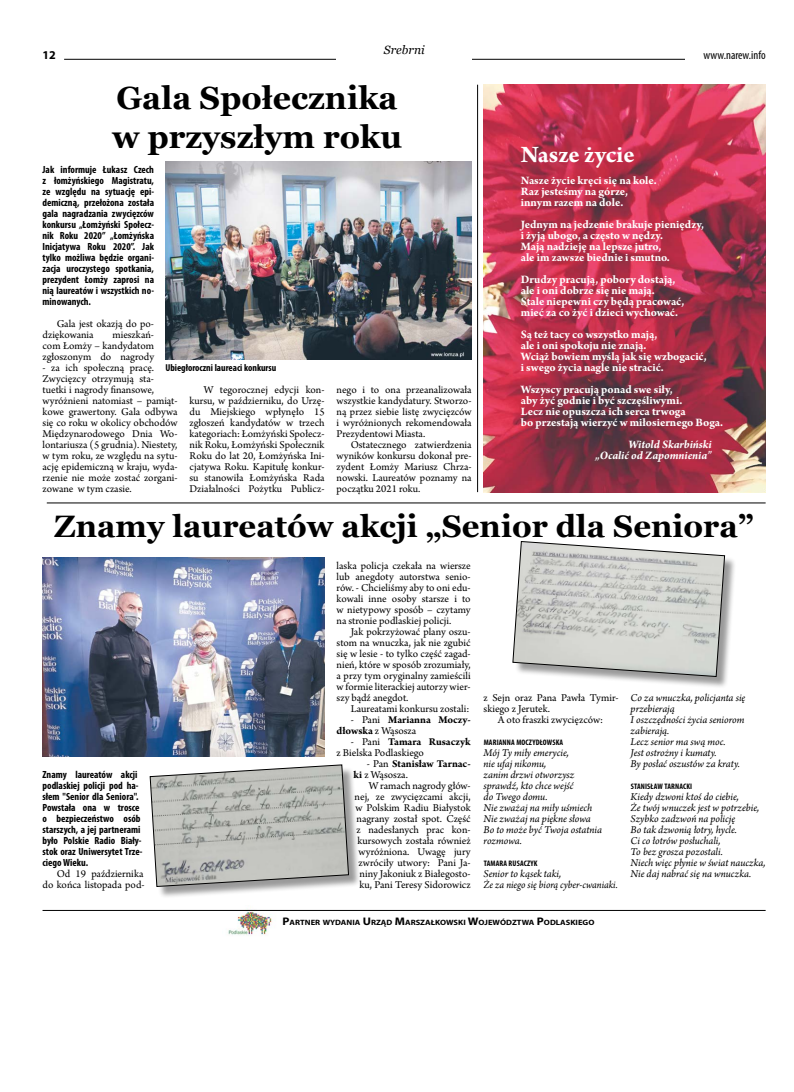
<style>
.page{position:relative;width:794px;height:1092px;background:#fff}
.page>*{position:absolute;margin:0;border:0;box-sizing:border-box;transform-origin:0 0}
.t1{font:700 32px/39px "Georgia";color:#000}
.t2{font:700 31px "Georgia";color:#000}
.t3{font:700 25px "Arno Pro";letter-spacing:-.005em;color:#fff}
.t4{font:700 12px/11px "Arno Pro";letter-spacing:-.005em;color:#fff}
.t5{font:italic 700 12px/11px "Arno Pro";letter-spacing:-.005em;color:#fff;text-align:right}
.t6{font:condensed 12px "Myriad Pro";color:#000}
.t7{font:italic 12px "Georgia";color:#000}
.t8{font:700 12px "Myriad Pro";color:#000}
.t9{font:11px/11px "Arno Pro";color:#000;text-align:justify}
.t10{font:italic 11px/11px "Arno Pro";letter-spacing:-.005em;color:#000}
.t11{font:700 11px/11px "Arno Pro";letter-spacing:-.005em;color:#000}
.t12{font:700 condensed 10.4px/11px "Myriad Pro";color:#000;text-align:justify}
.t13{font:700 condensed 10px "Myriad Pro";color:#000}
.t14{font:700 condensed 8px "Myriad Pro";letter-spacing:.02em;color:#000}
.t15{font:700 7.7px "Myriad Pro";color:#000;scale:1.1 1}
.s1{font-weight:400}
.s2{font-weight:700}
.s3{font-size:11px}
</style>
<div class="page">
<hr style="left:64px;top:59px;width:701px;height:1px;background:#000">
<div style="left:685px;top:51px;width:80px;height:18px;background:#fff"></div>
<img style="left:483px;top:85px;width:282px;height:407px">
<div style="left:336px;top:45px;width:136px;height:18px;background:#fff"></div>
<img style="left:222px;top:907px;width:56px;height:28px">
<hr style="left:43px;top:910px;width:722px;height:1px;background:#000">
<img style="left:165px;top:162px;width:307px;height:198px">
<img style="left:43px;top:558px;width:282px;height:198px">
<div style="left:152px;top:766px;width:209px;height:133px;background:#000;opacity:.4"></div>
<svg style="left:150px;top:764px;width:199px;height:122px;background:#b7b9b5"></svg>
<div style="left:514px;top:543px;width:223px;height:146px;background:#000;opacity:.4"></div>
<svg style="left:512px;top:541px;width:213px;height:136px;background:#cacbc8"></svg>
<hr style="left:47px;top:502px;width:718px;height:1px;background:#000">
<hr style="left:477px;top:85px;width:1px;height:407px;background:#000">
<p class="t7" style="left:384px;top:42px;width:42px">Srebrni</p>
<p class="t8" style="left:43px;top:48px;width:15px">12</p>
<p class="t6" style="left:703px;top:48px;width:64px">www.narew.info</p>
<h1 class="t1" style="left:112px;top:77px;width:291px">Gala Społecznika w przyszłym roku</h1>
<p class="t12" style="left:43px;top:163px;width:113px">Jak informuje Łukasz Czech z łomżyńskiego Magistratu, ze względu na sytuację epi&shy;demiczną, przełożona została gala nagradzania zwycięzców konkursu „Łomżyński Społecz&shy;nik Roku 2020” „Łomżyńska Inicjatywa Roku 2020”. Jak tylko możliwa będzie organi&shy;zacja uroczystego spotkania, prezydent Łomży zaprosi na nią laureatów i wszystkich no&shy;minowanych.</p>
<p class="t9" style="left:43px;top:318px;width:113px;text-indent:14px">Gala jest okazją do po&shy;dziękowania</p>
<p class="t9" style="left:43px;top:329px;width:113px;text-indent:70px">mieszkań&shy;com Łomży – kandydatom zgłoszonym do nagrody</p>
<p class="t9" style="left:43px;top:362px;width:136px;text-align:left">- za ich społeczną pracę.<br>Zwycięzcy otrzymują sta&shy;tuetki i nagrody finansowe, wyróżnieni natomiast – pamiąt&shy;kowe grawertony. Gala odbywa się co roku w okolicy obchodów<br>Międzynarodowego Dnia Wo&shy;lontariusza (5 grudnia). Niestety, w tym roku, ze względu na sytu&shy;ację epidemiczną w kraju, wyda&shy;rzenie nie może zostać zorgani&shy;zowane w tym czasie.</p>
<p class="t13" style="left:165px;top:361px;width:112px">Ubiegłoroczni laureaci konkursu</p>
<p class="t9" style="left:189px;top:384px;width:136px;text-indent:14px">W tegorocznej edycji kon&shy;kursu, w październiku, do Urzę&shy;du Miejskiego wpłynęło 15 zgłoszeń kandydatów w trzech kategoriach: Łomżyński Społecz&shy;nik Roku, Łomżyński Społecznik Roku do lat 20, Łomżyńska Ini&shy;cjatywa Roku. Kapitułę konkur&shy;su stanowiła Łomżyńska Rada Działalności Pożytku Publicz-</p>
<p class="t9" style="left:336px;top:384px;width:136px">nego i to ona przeanalizowała wszystkie kandydatury. Stworzo&shy;ną przez siebie listę zwycięzców i wyróżnionych rekomendowała Prezydentowi Miasta.</p>
<p class="t9" style="left:336px;top:439px;width:136px;text-indent:14px">Ostatecznego zatwierdzenia wyników konkursu dokonał pre&shy;zydent Łomży Mariusz Chrza&shy;nowski. Laureatów poznamy na początku 2021 roku.</p>
<h3 class="t3" style="left:521px;top:140px;width:115px">Nasze życie</h3>
<p class="t4" style="left:521px;top:175px;width:137px">Nasze życie kręci się na kole.<br>Raz jesteśmy na górze, innym razem na dole.</p>
<p class="t4" style="left:521px;top:219px;width:185px">Jednym na jedzenie brakuje pieniędzy, i żyją ubogo, a często w nędzy.<br>Mają nadzieję na lepsze jutro,<br>ale im zawsze biednie i smutno.</p>
<p class="t4" style="left:521px;top:274px;width:165px">Drudzy pracują, pobory dostają, ale i oni dobrze się nie mają.<br>Stale niepewni czy będą pracować, mieć za co żyć i dzieci wychować.</p>
<p class="t4" style="left:521px;top:329px;width:187px">Są też tacy co wszystko mają,<br>ale i oni spokoju nie znają.<br>Wciąż bowiem myślą jak się wzbogacić, i swego życia nagle nie stracić.</p>
<p class="t4" style="left:521px;top:384px;width:204px">Wszyscy pracują ponad swe siły,<br>aby żyć godnie i być szczęśliwymi.<br>Lecz nie opuszcza ich serca trwoga<br>bo przestają wierzyć w miłosiernego Boga.</p>
<p class="t5" style="left:595px;top:439px;width:118px">Witold Skarbiński „Ocalić od Zapomnienia”</p>
<h2 class="t2" style="left:54px;top:503px;width:701px">Znamy laureatów akcji „Senior dla Seniora”</h2>
<p class="t12" style="left:43px;top:768px;width:102px;text-align:left">Znamy laureatów akcji podlaskiej policji pod ha&shy;słem "Senior dla Seniora".<br>Powstała ona w trosce o bezpieczeństwo osób starszych, a jej partnerami było Polskie Radio Biały&shy;stok oraz Uniwersytet Trze&shy;ciego Wieku.</p>
<p class="t9" style="left:43px;top:868px;width:104px;text-align:right">Od 19 października<br>do końca listopada pod-</p>
<p class="t9" style="left:336px;top:560px;width:136px">laska policja czekała na wiersze lub anegdoty autorstwa senio&shy;rów. - Chcieliśmy aby to oni edu&shy;kowali inne osoby starsze i to w nietypowy sposób – czytamy na stronie podlaskiej policji.</p>
<p class="t9" style="left:336px;top:626px;width:136px;text-indent:14px">Jak pokrzyżować plany oszu&shy;stom na wnuczka, jak nie zgubić się w lesie - to tylko część zagad&shy;nień, które w sposób zrozumiały, a przy tym oryginalny zamieścili w formie literackiej autorzy wier&shy;szy bądź anegdot.</p>
<p class="t9" style="left:351px;top:703px;width:120px">Laureatami konkursu zostali:</p>
<p class="t11" style="left:336px;top:714px;width:136px;text-indent:14px"><span class="s1">- Pani</span> Marianna Moczy&shy;dłowska <span class="s1">z Wąsosza</span></p>
<p class="t9" style="left:336px;top:736px;width:136px;text-indent:14px">- Pani <span class="s2">Tamara Rusaczyk </span>z Bielska Podlaskiego</p>
<p class="t11" style="left:354px;top:758px;width:119px;text-indent:13px"><span class="s1">- Pan</span> Stanisław Tarnac&shy;ki <span class="s1">z Wąsosza.</span></p>
<p class="t9" style="left:355px;top:780px;width:118px;text-align:right">W ramach nagrody głów&shy;nej, ze zwycięzcami akcji, w Polskim Radiu Białystok nagrany został spot. Część z nadesłanych prac kon&shy;kursowych została również wyróżniona. Uwagę jury zwróciły utwory: Pani Ja&shy;niny Jakoniuk z Białegosto&shy;ku, Pani Teresy Sidorowicz</p>
<p class="t9" style="left:483px;top:692px;width:136px">z Sejn oraz Pana Pawła Tymir&shy;skiego z Jerutek.</p>
<p class="t9" style="left:498px;top:714px;width:107px">A oto fraszki zwycięzców:</p>
<p class="t14" style="left:484px;top:737px;width:81px">MARIANNA MOCZYDŁOWSKA</p>
<p class="t10" style="left:483px;top:747px;width:120px">Mój Ty miły emerycie,<br>nie ufaj nikomu,<br>zanim drzwi otworzysz sprawdź, kto chce wejść<br>do Twego domu.<br>Nie zważaj na miły uśmiech<br>Nie zważaj na piękne słowa<br>Bo to może być Twoja ostatnia rozmowa.</p>
<p class="t14" style="left:484px;top:858px;width:55px">TAMARA RUSACZYK</p>
<p class="t10" style="left:483px;top:868px;width:135px">Senior to kąsek taki,<br>Że za niego się biorą cyber-cwaniaki.</p>
<p class="t15" style="left:282px;top:916px;width:285px"><span class="s3">P</span>ARTNER WYDANIA <span class="s3">U</span>RZĄD <span class="s3">M</span>ARSZAŁKOWSKI <span class="s3">W</span>OJEWÓDZTWA <span class="s3">P</span>ODLASKIEGO</p>
<p class="t10" style="left:630px;top:692px;width:116px">Co za wnuczka, policjanta się przebierają<br>I oszczędności życia seniorom zabierają.<br>Lecz senior ma swą moc.<br>Jest ostrożny i kumaty.<br>By posłać oszustów za kraty.</p>
<p class="t14" style="left:630px;top:781px;width:63px">STANISŁAW TARNACKI</p>
<p class="t10" style="left:630px;top:791px;width:136px">Kiedy dzwoni ktoś do ciebie,<br>Że twój wnuczek jest w potrzebie,<br>Szybko zadzwoń na policję<br>Bo tak dzwonią łotry, hycle.<br>Ci co łotrów posłuchali,<br>To bez grosza pozostali.<br>Niech więc płynie w świat nauczka,<br>Nie daj nabrać się na wnuczka.</p>
</div>
